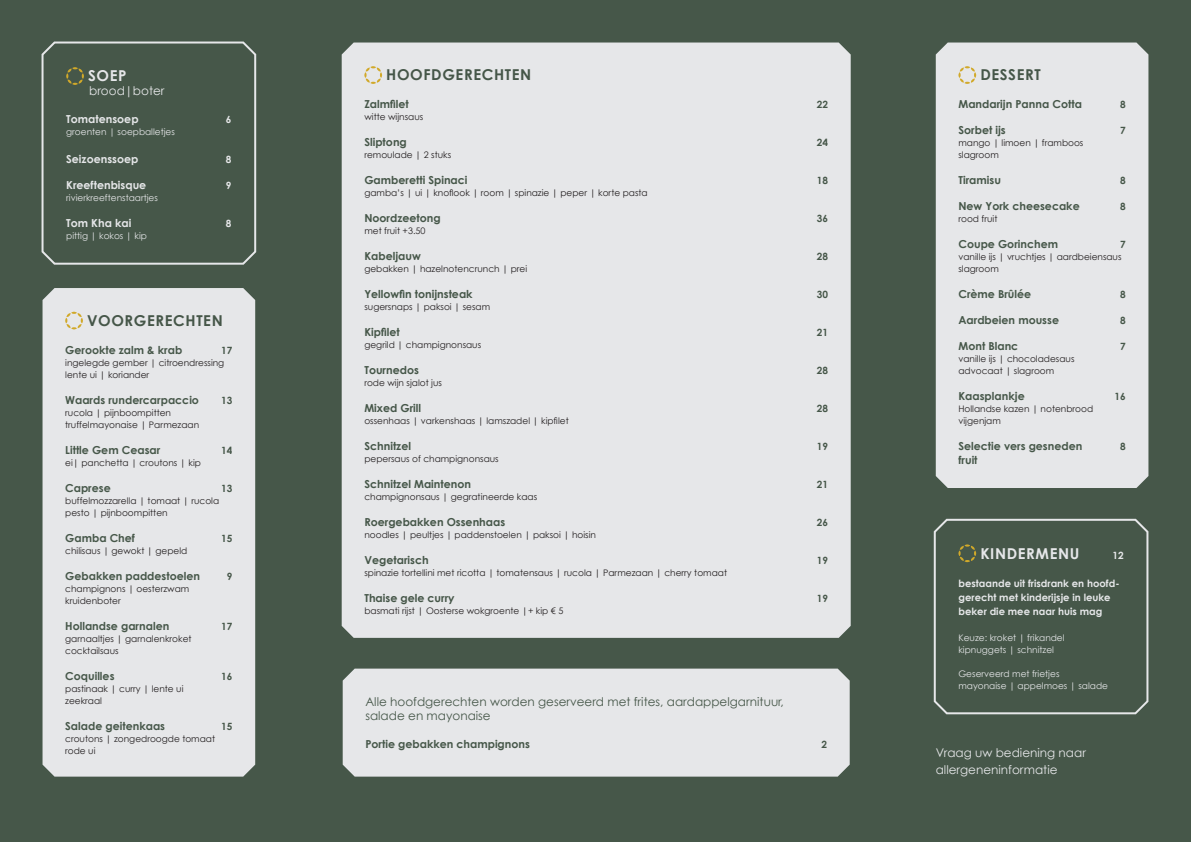
<style>
.page{position:relative;width:1191px;height:842px;background:#465749}
.page>*{position:absolute;margin:0;border:0;box-sizing:border-box;transform-origin:0 0}
.t1{font:700 15px "Century Gothic";letter-spacing:.04em;color:#455648}
.t2{font:700 15px "Century Gothic";letter-spacing:.04em;color:#e6e7e9}
.t3{font:12px/14px "Century Gothic";color:#465749}
.t4{font:12px/17px "Century Gothic";color:#e6e7e9}
.t5{font:700 11px "Century Gothic";color:#465749}
.t6{font:700 11px "Century Gothic";color:#455648}
.t7{font:700 11px "Century Gothic";color:#e6e7e9}
.t8{font:700 10px/14px "Century Gothic";color:#e6e7e9}
.t9{font:700 10px "Century Gothic";color:#465749}
.t10{font:9px/12px "Century Gothic";color:#231f20}
.t11{font:9px/12px "Century Gothic";color:#e6e7e9}
</style>
<div class="page">
<svg style="left:41px;top:41px;width:216px;height:224px"></svg>
<div style="left:343px;top:669px;width:506px;height:108px;background:#e6e7e9"></div>
<div style="left:935px;top:43px;width:213px;height:445px;background:#e6e7e9"></div>
<svg style="left:958px;top:66px;width:18px;height:18px"></svg>
<div style="left:342px;top:43px;width:508px;height:595px;background:#e6e7e9"></div>
<svg style="left:364px;top:66px;width:18px;height:18px"></svg>
<div style="left:43px;top:288px;width:212px;height:489px;background:#e6e7e9"></div>
<svg style="left:65px;top:312px;width:18px;height:17px"></svg>
<svg style="left:933px;top:518px;width:216px;height:197px"></svg>
<h1 class="t2" style="left:88px;top:66px;width:40px">SOEP</h1>
<h2 class="t4" style="left:89px;top:82px;width:77px">brood|boter</h2>
<p class="t7" style="left:66px;top:112px;width:74px">Tomatensoep</p>
<p class="t8" style="left:226px;top:113px;width:7px">6</p>
<p class="t11" style="left:66px;top:126px;width:110px">groenten | soepballetjes</p>
<p class="t7" style="left:66px;top:152px;width:74px">Seizoenssoep</p>
<p class="t8" style="left:226px;top:153px;width:7px">8</p>
<p class="t7" style="left:66px;top:178px;width:82px">Kreeftenbisque</p>
<p class="t8" style="left:226px;top:179px;width:7px">9</p>
<p class="t11" style="left:66px;top:192px;width:93px">rivierkreeftenstaartjes</p>
<p class="t7" style="left:66px;top:216px;width:67px">Tom Kha kai</p>
<p class="t8" style="left:226px;top:217px;width:7px">8</p>
<p class="t11" style="left:66px;top:230px;width:82px">pittig | kokos | kip</p>
<h1 class="t1" style="left:87px;top:311px;width:137px">VOORGERECHTEN</h1>
<p class="t5" style="left:65px;top:343px;width:119px">Gerookte zalm &amp; krab</p>
<p class="t9" style="left:221px;top:344px;width:13px">17</p>
<p class="t10" style="left:65px;top:356px;width:161px">ingelegde gember | citroendressing lente ui | koriander</p>
<p class="t5" style="left:65px;top:393px;width:135px">Waards rundercarpaccio</p>
<p class="t9" style="left:221px;top:394px;width:13px">13</p>
<p class="t10" style="left:65px;top:406px;width:136px">rucola | pijnboompitten truffelmayonaise | Parmezaan</p>
<p class="t5" style="left:65px;top:443px;width:97px">Little Gem Ceasar</p>
<p class="t9" style="left:221px;top:444px;width:13px">14</p>
<p class="t10" style="left:65px;top:456px;width:137px">ei| panchetta | croutons | kip</p>
<p class="t5" style="left:65px;top:481px;width:47px">Caprese</p>
<p class="t9" style="left:221px;top:482px;width:13px">13</p>
<p class="t10" style="left:65px;top:494px;width:155px">buffelmozzarella | tomaat | rucola pesto | pijnboompitten</p>
<p class="t5" style="left:65px;top:531px;width:71px">Gamba Chef</p>
<p class="t9" style="left:221px;top:532px;width:13px">15</p>
<p class="t10" style="left:65px;top:544px;width:124px">chilisaus | gewokt | gepeld</p>
<p class="t5" style="left:65px;top:569px;width:136px">Gebakken paddestoelen</p>
<p class="t9" style="left:227px;top:570px;width:7px">9</p>
<p class="t10" style="left:65px;top:582px;width:126px">champignons | oesterzwam kruidenboter</p>
<p class="t5" style="left:65px;top:619px;width:106px">Hollandse garnalen</p>
<p class="t9" style="left:221px;top:620px;width:13px">17</p>
<p class="t10" style="left:65px;top:632px;width:128px">garnaaltjes | garnalenkroket cocktailsaus</p>
<p class="t5" style="left:65px;top:669px;width:51px">Coquilles</p>
<p class="t9" style="left:221px;top:670px;width:13px">16</p>
<p class="t10" style="left:65px;top:682px;width:120px">pastinaak | curry | lente ui zeekraal</p>
<p class="t5" style="left:65px;top:719px;width:101px">Salade geitenkaas</p>
<p class="t9" style="left:221px;top:720px;width:13px">15</p>
<p class="t10" style="left:65px;top:732px;width:151px">croutons | zongedroogde tomaat rode ui</p>
<h1 class="t1" style="left:386px;top:65px;width:146px">HOOFDGERECHTEN</h1>
<p class="t6" style="left:364px;top:97px;width:46px">Zalmfilet</p>
<p class="t9" style="left:817px;top:98px;width:13px">22</p>
<p class="t10" style="left:364px;top:111px;width:60px">witte wijnsaus</p>
<p class="t6" style="left:364px;top:135px;width:44px">Sliptong</p>
<p class="t9" style="left:817px;top:136px;width:13px">24</p>
<p class="t10" style="left:364px;top:149px;width:88px">remoulade | 2 stuks</p>
<p class="t6" style="left:364px;top:173px;width:105px">Gamberetti Spinaci</p>
<p class="t9" style="left:817px;top:174px;width:13px">18</p>
<p class="t10" style="left:364px;top:187px;width:285px">gamba’s | ui | knoflook | room | spinazie | peper | korte pasta</p>
<p class="t6" style="left:364px;top:211px;width:78px">Noordzeetong</p>
<p class="t9" style="left:817px;top:212px;width:13px">36</p>
<p class="t10" style="left:364px;top:225px;width:63px">met fruit +3.50</p>
<p class="t6" style="left:364px;top:249px;width:58px">Kabeljauw</p>
<p class="t9" style="left:817px;top:250px;width:13px">28</p>
<p class="t10" style="left:364px;top:263px;width:164px">gebakken | hazelnotencrunch | prei</p>
<p class="t6" style="left:364px;top:287px;width:110px">Yellowfin tonijnsteak</p>
<p class="t9" style="left:817px;top:288px;width:13px">30</p>
<p class="t10" style="left:364px;top:301px;width:127px">sugersnaps | paksoi | sesam</p>
<p class="t6" style="left:364px;top:325px;width:37px">Kipfilet</p>
<p class="t9" style="left:817px;top:326px;width:13px">21</p>
<p class="t10" style="left:364px;top:339px;width:118px">gegrild | champignonsaus</p>
<p class="t6" style="left:364px;top:363px;width:56px">Tournedos</p>
<p class="t9" style="left:817px;top:364px;width:13px">28</p>
<p class="t10" style="left:364px;top:377px;width:79px">rode wijn sjalot jus</p>
<p class="t6" style="left:364px;top:401px;width:58px">Mixed Grill</p>
<p class="t9" style="left:817px;top:402px;width:13px">28</p>
<p class="t10" style="left:364px;top:415px;width:206px">ossenhaas | varkenshaas | lamszadel | kipfilet</p>
<p class="t6" style="left:364px;top:439px;width:48px">Schnitzel</p>
<p class="t9" style="left:817px;top:440px;width:13px">19</p>
<p class="t10" style="left:364px;top:453px;width:136px">pepersaus of champignonsaus</p>
<p class="t6" style="left:364px;top:477px;width:108px">Schnitzel Maintenon</p>
<p class="t9" style="left:817px;top:478px;width:13px">21</p>
<p class="t10" style="left:364px;top:491px;width:174px">champignonsaus | gegratineerde kaas</p>
<p class="t6" style="left:364px;top:515px;width:142px">Roergebakken Ossenhaas</p>
<p class="t9" style="left:817px;top:516px;width:13px">26</p>
<p class="t10" style="left:364px;top:529px;width:233px">noodles | peultjes | paddenstoelen | paksoi | hoisin</p>
<p class="t6" style="left:364px;top:553px;width:66px">Vegetarisch</p>
<p class="t9" style="left:817px;top:554px;width:13px">19</p>
<p class="t10" style="left:364px;top:567px;width:364px">spinazie tortellini met ricotta | tomatensaus | rucola | Parmezaan | cherry tomaat</p>
<p class="t6" style="left:364px;top:591px;width:92px">Thaise gele curry</p>
<p class="t9" style="left:817px;top:592px;width:13px">19</p>
<p class="t10" style="left:364px;top:605px;width:200px">basmati rijst | Oosterse wokgroente |+ kip € 5</p>
<h2 class="t3" style="left:365px;top:695px;width:420px">Alle hoofdgerechten worden geserveerd met frites, aardappelgarnituur, salade en mayonaise</h2>
<p class="t5" style="left:365px;top:737px;width:166px">Portie gebakken champignons</p>
<p class="t9" style="left:821px;top:738px;width:7px">2</p>
<h1 class="t1" style="left:980px;top:65px;width:62px">DESSERT</h1>
<p class="t6" style="left:958px;top:97px;width:125px">Mandarijn Panna Cotta</p>
<p class="t9" style="left:1120px;top:98px;width:7px">8</p>
<p class="t6" style="left:958px;top:123px;width:49px">Sorbet ijs</p>
<p class="t9" style="left:1120px;top:124px;width:7px">7</p>
<p class="t10" style="left:958px;top:137px;width:126px">mango | limoen | framboos slagroom</p>
<p class="t5" style="left:958px;top:173px;width:44px">Tiramisu</p>
<p class="t9" style="left:1120px;top:174px;width:7px">8</p>
<p class="t5" style="left:958px;top:199px;width:123px">New York cheesecake</p>
<p class="t9" style="left:1120px;top:200px;width:7px">8</p>
<p class="t10" style="left:958px;top:213px;width:40px">rood fruit</p>
<p class="t5" style="left:958px;top:237px;width:101px">Coupe Gorinchem</p>
<p class="t9" style="left:1120px;top:238px;width:7px">7</p>
<p class="t10" style="left:958px;top:251px;width:165px">vanille ijs | vruchtjes | aardbeiensaus slagroom</p>
<p class="t5" style="left:958px;top:287px;width:74px">Crème Brûlée</p>
<p class="t9" style="left:1120px;top:288px;width:7px">8</p>
<p class="t5" style="left:958px;top:313px;width:102px">Aardbeien mousse</p>
<p class="t9" style="left:1120px;top:314px;width:7px">8</p>
<p class="t5" style="left:958px;top:339px;width:61px">Mont Blanc</p>
<p class="t9" style="left:1120px;top:340px;width:7px">7</p>
<p class="t10" style="left:958px;top:353px;width:118px">vanille ijs | chocoladesaus advocaat | slagroom</p>
<p class="t5" style="left:958px;top:389px;width:68px">Kaasplankje</p>
<p class="t9" style="left:1114px;top:390px;width:13px">16</p>
<p class="t10" style="left:958px;top:403px;width:136px">Hollandse kazen | notenbrood vijgenjam</p>
<p class="t5" style="left:958px;top:439px;width:125px">Selectie vers gesneden</p>
<p class="t9" style="left:1120px;top:440px;width:7px">8</p>
<p class="t5" style="left:958px;top:453px;width:21px">fruit</p>
<h1 class="t2" style="left:980px;top:544px;width:100px">KINDERMENU</h1>
<p class="t8" style="left:1112px;top:548px;width:13px">12</p>
<p class="t8" style="left:958px;top:576px;width:162px">bestaande uit frisdrank en hoofd&shy;gerecht met kinderijsje in leuke beker die mee naar huis mag</p>
<p class="t11" style="left:958px;top:631px;width:108px">Keuze: kroket | frikandel kipnuggets | schnitzel</p>
<p class="t11" style="left:958px;top:667px;width:151px">Geserveerd met frietjes mayonaise | appelmoes | salade</p>
<h2 class="t4" style="left:935px;top:744px;width:152px">Vraag uw bediening naar allergeneninformatie</h2>
</div>
